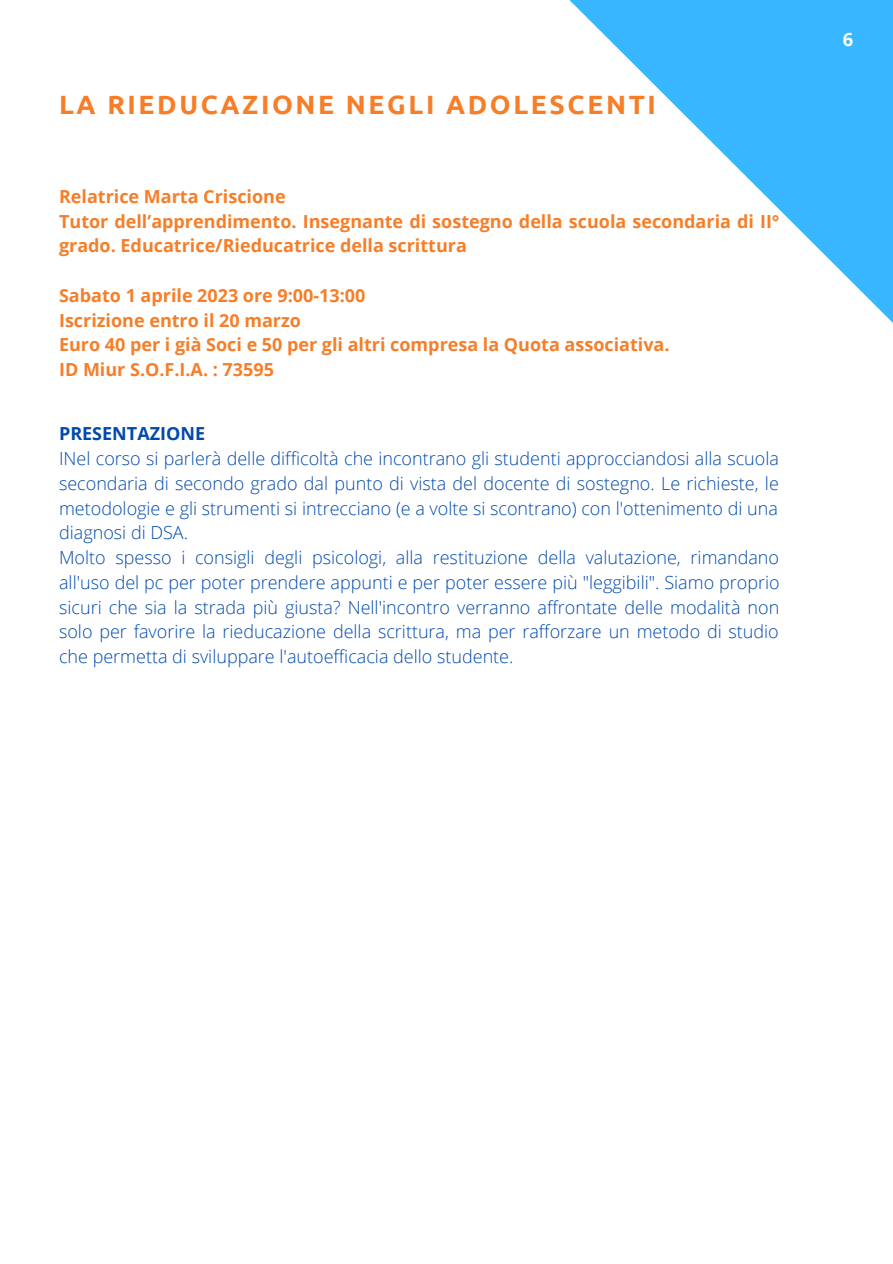
<style>
.page{position:relative;width:893px;height:1264px;background:#fff}
.page>*{position:absolute;margin:0;border:0;box-sizing:border-box;transform-origin:0 0}
.t1{font:700 26.4px "Ubuntu";letter-spacing:.1em;color:#f67e28}
.t2{font:700 18.3px "Open Sans";color:#fff}
.t3{font:300 18px/24.8px "Open Sans";color:#004aad}
.t4{font:700 18px/24.8px "Open Sans";color:#f67e28}
.t5{font:700 18px "Open Sans";color:#004aad}
</style>
<div class="page">
<svg style="left:569px;top:0;width:323px;height:322px"></svg>
<h1 class="t1" style="left:59px;top:89px;width:598px">LA RIEDUCAZIONE NEGLI ADOLESCENTI</h1>
<p class="t4" style="left:59px;top:183px;width:722px">Relatrice Marta Criscione<br>Tutor dell’apprendimento. Insegnante di sostegno della scuola secondaria di II° grado. Educatrice/Rieducatrice della scrittura</p>
<p class="t4" style="left:59px;top:282px;width:612px">Sabato 1 aprile 2023 ore 9:00-13:00<br>Iscrizione entro il 20 marzo<br>Euro 40 per i già Soci e 50 per gli altri compresa la Quota associativa.<br>ID Miur S.O.F.I.A. : 73595</p>
<p class="t5" style="left:59px;top:421px;width:147px">PRESENTAZIONE</p>
<p class="t3" style="left:59px;top:446px;width:722px">INel corso si parlerà delle difficoltà che incontrano gli studenti approcciandosi alla scuola secondaria di secondo grado dal punto di vista del docente di sostegno. Le richieste, le metodologie e gli strumenti si intrecciano (e a volte si scontrano) con l'ottenimento di una diagnosi di DSA.<br>Molto spesso i consigli degli psicologi, alla restituzione della valutazione, rimandano all'uso del pc per poter prendere appunti e per poter essere più "leggibili". Siamo proprio sicuri che sia la strada più giusta? Nell'incontro verranno affrontate delle modalità non solo per favorire la rieducazione della scrittura, ma per rafforzare un metodo di studio che permetta di sviluppare l'autoefficacia dello studente.</p>
<p class="t2" style="left:842px;top:27px;width:12px">6</p>
</div>
